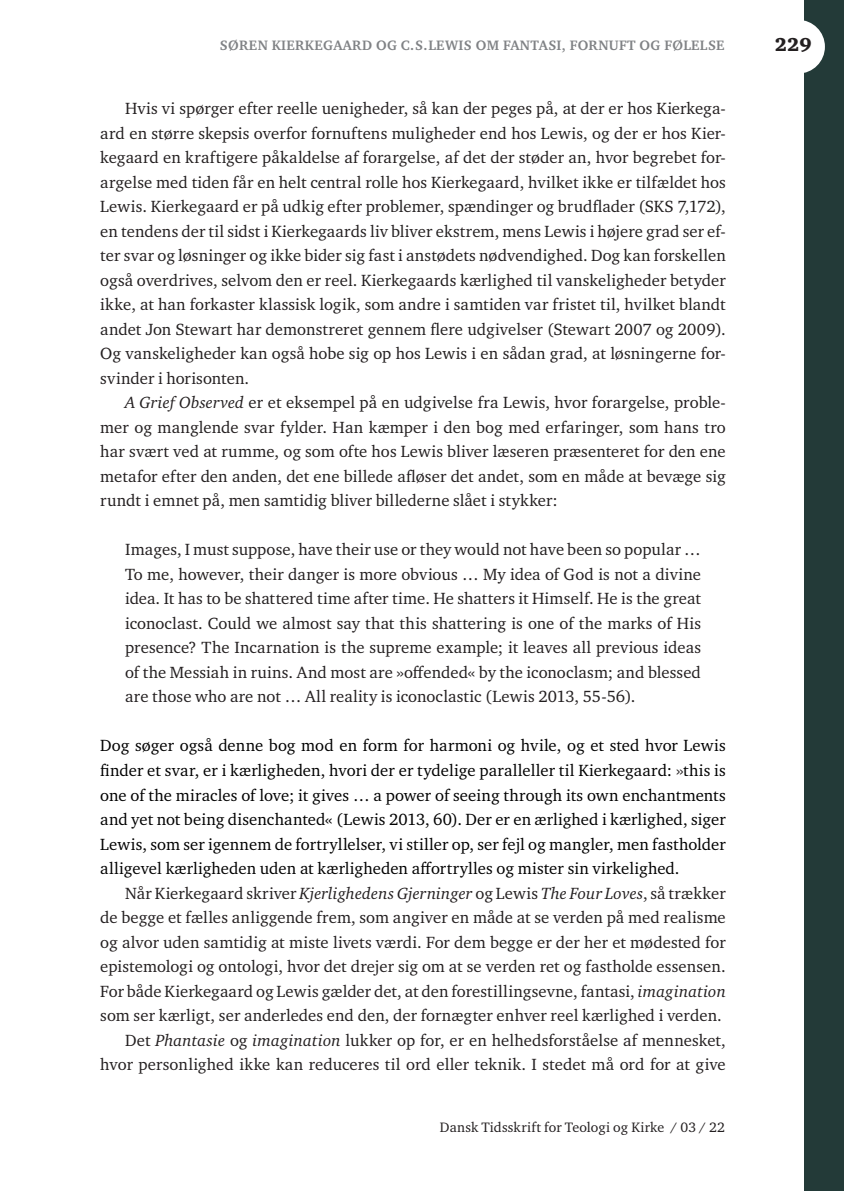
<style>
.page{position:relative;width:844px;height:1191px;background:#fff}
.page>*{position:absolute;margin:0;border:0;box-sizing:border-box;transform-origin:0 0}
.t1{font:900 19.25px "Charter ITC Std";color:#231f20}
.t2{font:16.62px/24.5px "Charter ITC Std";letter-spacing:.005em;color:#231f20;text-align:justify}
.t3{font:16.62px/24.5px "Charter ITC Std";letter-spacing:.01em;color:#000;text-align:justify}
.t4{font:700 14px "Charter ITC Std";letter-spacing:.025em;color:#808285}
.t5{font:14px "Charter ITC Std";letter-spacing:.01em;color:#231f20}
.s1{font-style:italic}
.s2{color:#231f20}
</style>
<div class="page">
<div style="left:804px;top:0;width:39px;height:1191px;background:#233a38"></div>
<div style="left:771px;top:20px;width:53px;height:54px;background:#fff;border-radius:50%"></div>
<p class="t4" style="left:220px;top:37px;width:506px">SØREN KIERKEGAARD OG C.S.LEWIS OM FANTASI, FORNUFT OG FØLELSE</p>
<p class="t2" style="left:100px;top:96px;width:627px;text-indent:25px">Hvis vi spørger efter reelle uenigheder, så kan der peges på, at der er hos Kierkega&shy;ard en større skepsis overfor fornuftens muligheder end hos Lewis, og der er hos Kier&shy;kegaard en kraftigere påkaldelse af forargelse, af det der støder an, hvor begrebet for&shy;argelse med tiden får en helt central rolle hos Kierkegaard, hvilket ikke er tilfældet hos Lewis. Kierkegaard er på udkig efter problemer, spændinger og brudflader (SKS 7,172), en tendens der til sidst i Kierkegaards liv bliver ekstrem, mens Lewis i højere grad ser ef&shy;ter svar og løsninger og ikke bider sig fast i anstødets nødvendighed. Dog kan forskellen også overdrives, selvom den er reel. Kierkegaards kærlighed til vanskeligheder betyder ikke, at han forkaster klassisk logik, som andre i samtiden var fristet til, hvilket blandt andet Jon Stewart har demonstreret gennem flere udgivelser (Stewart 2007 og 2009).<br>Og vanskeligheder kan også hobe sig op hos Lewis i en sådan grad, at løsningerne for&shy;svinder i horisonten.</p>
<p class="t2" style="left:100px;top:390px;width:627px;text-indent:25px"><span class="s1">A Grief Observed</span> er et eksempel på en udgivelse fra Lewis, hvor forargelse, proble&shy;mer og manglende svar fylder. Han kæmper i den bog med erfaringer, som hans tro har svært ved at rumme, og som ofte hos Lewis bliver læseren præsenteret for den ene metafor efter den anden, det ene billede afløser det andet, som en måde at bevæge sig rundt i emnet på, men samtidig bliver billederne slået i stykker:</p>
<p class="t2" style="left:125px;top:537px;width:577px">Images, I must suppose, have their use or they would not have been so popular … To me, however, their danger is more obvious … My idea of God is not a divine idea. It has to be shattered time after time. He shatters it Himself. He is the great iconoclast. Could we almost say that this shattering is one of the marks of His presence? The Incarnation is the supreme example; it leaves all previous ideas of the Messiah in ruins. And most are »offended« by the iconoclasm; and blessed are those who are not … All reality is iconoclastic (Lewis 2013, 55-56).</p>
<p class="t3" style="left:100px;top:733px;width:627px">Dog søger også denne bog mod en form for harmoni og hvile, og et sted hvor Lewis finder et svar, er i kærligheden, hvori der er tydelige paralleller til Kierkegaard: <span class="s2">»</span>this is one of the miracles of love; it gives … a power of seeing through its own enchantments and yet not being disenchanted« (Lewis 2013, 60). Der er en ærlighed i kærlighed, siger Lewis, som ser igennem de fortryllelser, vi stiller op, ser fejl og mangler, men fastholder alligevel kærligheden uden at kærligheden affortrylles og mister sin virkelighed.</p>
<p class="t2" style="left:100px;top:880px;width:627px;text-align:right">Når Kierkegaard skriver <span class="s1">Kjerlighedens Gjerninger</span> og Lewis <span class="s1">The Four Loves</span>, så trækker<br>de begge et fælles anliggende frem, som angiver en måde at se verden på med realisme og alvor uden samtidig at miste livets værdi. For dem begge er der her et mødested for epistemologi og ontologi, hvor det drejer sig om at se verden ret og fastholde essensen.<br>For både Kierkegaard og Lewis gælder det, at den forestillingsevne, fantasi, <span class="s1">imagination </span>som ser kærligt, ser anderledes end den, der fornægter enhver reel kærlighed i verden.<br>Det <span class="s1">Phantasie</span> og <span class="s1">imagination</span> lukker op for, er en helhedsforståelse af mennesket, hvor personlighed ikke kan reduceres til ord eller teknik. I stedet må ord for at give</p>
<p class="t5" style="left:440px;top:1118px;width:286px">Dansk Tidsskrift for Teologi og Kirke / 03 / 22</p>
<p class="t1" style="left:774px;top:33px;width:38px">229</p>
</div>
